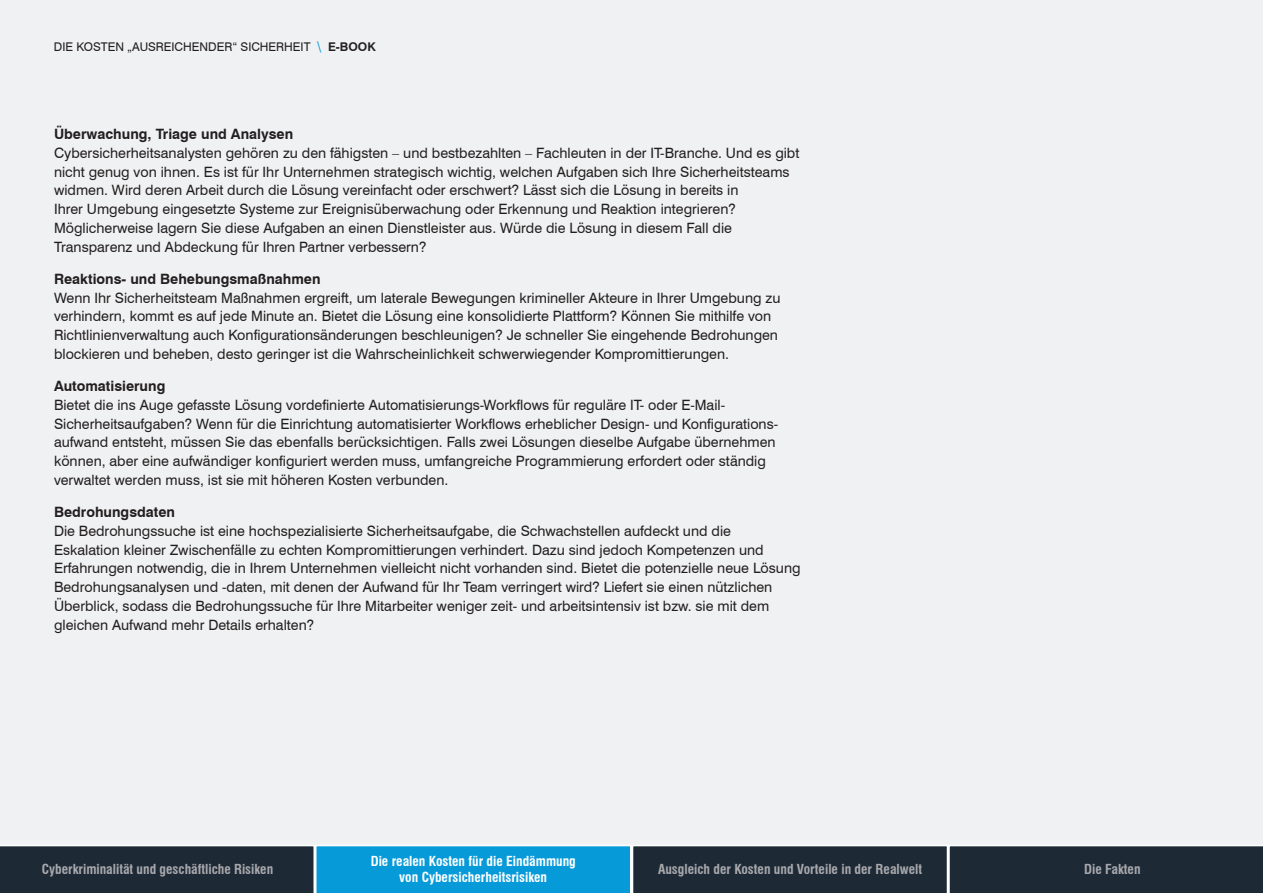
<style>
.page{position:relative;width:1263px;height:893px;background:#fff}
.page>*{position:absolute;margin:0;border:0;box-sizing:border-box;transform-origin:0 0}
.t1{font:14.25px/18.8px "Swiss 721 BT";color:#231f20}
.t2{font:700 14.25px "Swiss 721 BT";color:#231f20}
.t3{font:700 condensed 13.5px "Swiss 721 BT";color:#a8a9ad}
.t4{font:700 condensed 13.5px/16.5px "Swiss 721 BT";color:#fff;text-align:center}
.t5{font:12px "Swiss 721 BT";color:#231f20}
.s1{font-weight:700;font-size:13.5px;color:#069ad9}
.s2{font-weight:700}
</style>
<div class="page">
<div style="left:0;top:0;width:1263px;height:845px;background:#f0f1f2"></div>
<svg style="left:0;top:846px;width:1263px;height:47px;background:#1a4760"></svg>
<p class="t5" style="left:54px;top:39px;width:323px">DIE KOSTEN „AUSREICHENDER“ SICHERHEIT <span class="s1">\</span> <span class="s2">E-BOOK</span></p>
<p class="t2" style="left:54px;top:125px;width:241px">Überwachung, Triage und Analysen</p>
<p class="t1" style="left:54px;top:143px;width:747px">Cybersicherheitsanalysten gehören zu den fähigsten – und bestbezahlten – Fachleuten in der IT-Branche. Und es gibt nicht genug von ihnen. Es ist für Ihr Unternehmen strategisch wichtig, welchen Aufgaben sich Ihre Sicherheitsteams widmen. Wird deren Arbeit durch die Lösung vereinfacht oder erschwert? Lässt sich die Lösung in bereits in<br>Ihrer Umgebung eingesetzte Systeme zur Ereignisüberwachung oder Erkennung und Reaktion integrieren?<br>Möglicherweise lagern Sie diese Aufgaben an einen Dienstleister aus. Würde die Lösung in diesem Fall die Transparenz und Abdeckung für Ihren Partner verbessern?</p>
<p class="t2" style="left:54px;top:270px;width:268px">Reaktions- und Behebungsmaßnahmen</p>
<p class="t1" style="left:54px;top:288px;width:728px">Wenn Ihr Sicherheitsteam Maßnahmen ergreift, um laterale Bewegungen krimineller Akteure in Ihrer Umgebung zu verhindern, kommt es auf jede Minute an. Bietet die Lösung eine konsolidierte Plattform? Können Sie mithilfe von Richtlinienverwaltung auch Konfigurationsänderungen beschleunigen? Je schneller Sie eingehende Bedrohungen blockieren und beheben, desto geringer ist die Wahrscheinlichkeit schwerwiegender Kompromittierungen.</p>
<p class="t2" style="left:54px;top:377px;width:113px">Automatisierung</p>
<p class="t1" style="left:54px;top:395px;width:725px">Bietet die ins Auge gefasste Lösung vordefinierte Automatisierungs-Workflows für reguläre IT- oder E-Mail-Sicherheitsaufgaben? Wenn für die Einrichtung automatisierter Workflows erheblicher Design- und Konfigurations&shy;aufwand entsteht, müssen Sie das ebenfalls berücksichtigen. Falls zwei Lösungen dieselbe Aufgabe übernehmen können, aber eine aufwändiger konfiguriert werden muss, umfangreiche Programmierung erfordert oder ständig verwaltet werden muss, ist sie mit höheren Kosten verbunden.</p>
<p class="t2" style="left:54px;top:503px;width:123px">Bedrohungsdaten</p>
<p class="t1" style="left:54px;top:521px;width:748px">Die Bedrohungssuche ist eine hochspezialisierte Sicherheitsaufgabe, die Schwachstellen aufdeckt und die<br>Eskalation kleiner Zwischenfälle zu echten Kompromittierungen verhindert. Dazu sind jedoch Kompetenzen und Erfahrungen notwendig, die in Ihrem Unternehmen vielleicht nicht vorhanden sind. Bietet die potenzielle neue Lösung Bedrohungsanalysen und -daten, mit denen der Aufwand für Ihr Team verringert wird? Liefert sie einen nützlichen Überblick, sodass die Bedrohungssuche für Ihre Mitarbeiter weniger zeit- und arbeitsintensiv ist bzw. sie mit dem gleichen Aufwand mehr Details erhalten?</p>
<p class="t4" style="left:371px;top:853px;width:207px">Die realen Kosten für die Eindämmung von Cybersicherheitsrisiken</p>
<p class="t3" style="left:42px;top:861px;width:233px">Cyberkriminalität und geschäftliche Risiken</p>
<p class="t3" style="left:658px;top:861px;width:265px">Ausgleich der Kosten und Vorteile in der Realwelt</p>
<p class="t3" style="left:1084px;top:861px;width:58px">Die Fakten</p>
</div>
